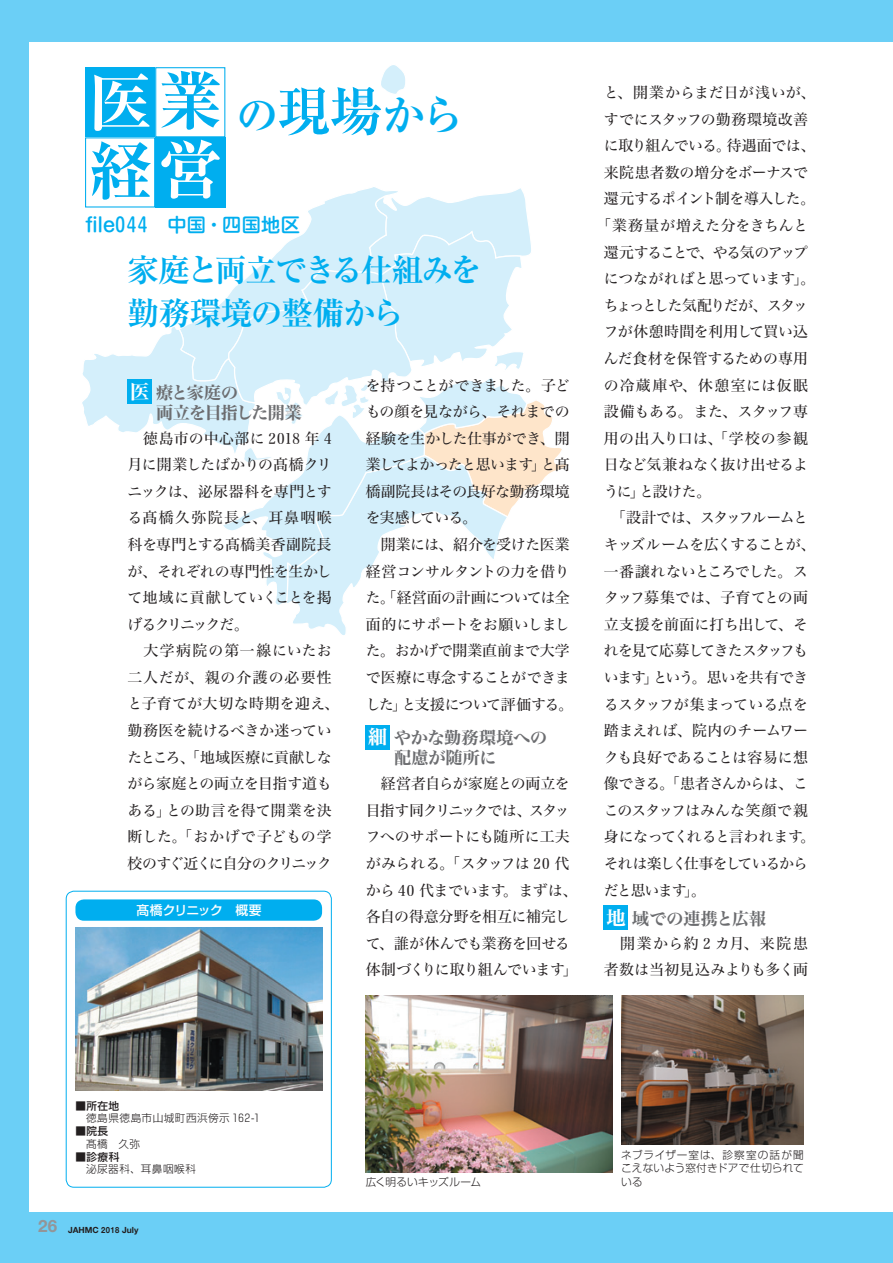
<style>
.page{position:relative;width:893px;height:1263px;background:#6bcff6}
.page>*{position:absolute;margin:0;border:0;box-sizing:border-box;transform-origin:0 0}
.t1{font:700 expanded 63.75px/68.1px "Ryumin Pro";color:#fff}
.t2{font:700 42.45px "Ryumin Pro";color:#00aeef}
.t3{font:700 31.95px/42.5px "Ryumin Pro";letter-spacing:-.06em;color:#00aeef}
.t4{font:500 19.2px "Shin M Go Pro";letter-spacing:.02em;color:#00aeef}
.t5{font:19.2px "Hira Min Std W7";color:#fff}
.t6{font:16.95px/20.2px "Hira Min Std W7";letter-spacing:-.01em;color:#6c6d70}
.t7{font:16.95px/20.2px "Hira Min Std W7";letter-spacing:-.04em;color:#6c6d70}
.t8{font:14.85px/26.5px "Hira Min Std W4";letter-spacing:-.02em;color:#231f20}
.t9{font:14.85px/26.5px "Hira Min Std W4";letter-spacing:.005em;color:#231f20}
.t10{font:14.85px "Hira Min Std W4";letter-spacing:-.065em;color:#231f20}
.t11{font:14.85px "Hira Min Std W4";letter-spacing:-.055em;color:#231f20}
.t12{font:14.85px/26.5px "Hira Min Std W4";letter-spacing:.02em;color:#231f20}
.t13{font:14.85px "Hira Min Std W4";letter-spacing:-.11em;color:#231f20}
.t14{font:14.85px "Hira Min Std W4";letter-spacing:-.12em;color:#231f20}
.t15{font:14.85px "Hira Min Std W4";letter-spacing:-.105em;color:#231f20}
.t16{font:14.85px "Hira Min Std W4";letter-spacing:-.08em;color:#231f20}
.t17{font:14.85px "Hira Min Std W4";letter-spacing:-.06em;color:#231f20}
.t18{font:14.85px "Hira Min Std W4";letter-spacing:-.07em;color:#231f20}
.t19{font:14.85px "Hira Min Std W4";letter-spacing:.015em;color:#231f20}
.t20{font:14.85px "Hira Min Std W4";letter-spacing:.04em;color:#231f20}
.t21{font:14.85px "Hira Min Std W4";letter-spacing:.01em;color:#231f20}
.t22{font:14.85px "Hira Min Std W4";color:#231f20}
.t23{font:14.85px "Hira Min Std W4";letter-spacing:.075em;color:#231f20}
.t24{font:500 12.75px "Shin Go Pro";letter-spacing:-.055em;color:#fff}
.t25{font:300 10.65px/13.8px "Shin Go Pro";letter-spacing:.045em;color:#231f20;text-align:justify}
.t26{font:500 10.65px "Shin Go Pro";letter-spacing:.045em;color:#231f20}
.t27{font:300 10.65px "Shin Go Pro";letter-spacing:-.02em;color:#231f20}
.t28{font:700 8.55px "Helvetica Neue LT Std";color:#231f20}
.s1{color:#00aeef}
.s2{font-size:53.1px}
.s3{font-size:19.2px;color:#fff}
.s4{font-size:16.95px;color:#939598}
</style>
<div class="page">
<div style="left:30px;top:43px;width:863px;height:1169px;background:#fff"></div>
<svg style="left:351px;top:65px;width:54px;height:50px"></svg>
<svg style="left:82px;top:185px;width:485px;height:450px"></svg>
<div style="left:85px;top:67px;width:70px;height:70px;background:#00aeef"></div>
<div style="left:155px;top:67px;width:70px;height:70px;border:1px solid #00aeef"></div>
<div style="left:155px;top:137px;width:70px;height:70px;background:#00aeef"></div>
<div style="left:86px;top:138px;width:69px;height:69px;background:#fff"></div>
<div style="left:85px;top:137px;width:70px;height:70px;border:1px solid #00aeef"></div>
<div style="left:128px;top:379px;width:24px;height:25px;background:#00aeef"></div>
<div style="left:366px;top:725px;width:24px;height:24px;background:#00aeef"></div>
<div style="left:604px;top:906px;width:24px;height:24px;background:#00aeef"></div>
<div style="left:66px;top:891px;width:266px;height:296px;border:1px solid #00aeef;border-radius:8px"></div>
<img style="left:75px;top:928px;width:247px;height:162px">
<div style="left:75px;top:899px;width:247px;height:22px;background:#00aeef;border-radius:9px"></div>
<img style="left:366px;top:995px;width:246px;height:177px">
<img style="left:621px;top:995px;width:183px;height:150px">
<h1 class="t1" style="left:88px;top:64px;width:135px">医<span class="s1">業経</span>営</h1>
<h2 class="t2" style="left:236px;top:81px;width:229px">の<span class="s2">現場</span>から</h2>
<p class="t4" style="left:85px;top:209px;width:216px">file044　中国・四国地区</p>
<h3 class="t3" style="left:128px;top:247px;width:356px">家庭と両立できる仕組みを勤務環境の整備から</h3>
<p class="t5" style="left:130px;top:378px;width:21px">医</p>
<p class="t9" style="left:128px;top:425px;width:213px">　徳島市の中心部に 2018 年 4月に開業したばかりの髙橋クリニックは、泌尿器科を専門とする髙橋久弥院長と、耳鼻咽喉科を専門とする髙橋美香副院長が、それぞれの専門性を生かして地域に貢献していくことを掲げるクリニックだ。<br>　大学病院の第一線にいたお二人だが、親の介護の必要性と子育てが大切な時期を迎え、勤務医を続けるべきか迷っていたところ、「地域医療に貢献しながら家庭との両立を目指す道もある」との助言を得て開業を決断した。「おかげで子どもの学校のすぐ近くに自分のクリニック</p>
<p class="t7" style="left:156px;top:382px;width:147px">療と家庭の<br>両立を目指した開業</p>
<p class="t24" style="left:137px;top:899px;width:126px">髙橋クリニック　概要</p>
<p class="t8" style="left:366px;top:371px;width:209px">を持つことができました。子どもの顔を見ながら、それまでの経験を生かした仕事ができ、開業してよかったと思います」と髙橋副院長はその良好な勤務環境を実感している。<br>　開業には、紹介を受けた医業経営コンサルタントの力を借りた。「経営面の計画については全面的にサポートをお願いしました。おかげで開業直前まで大学で医療に専念することができました」と支援について評価する。</p>
<p class="t6" style="left:394px;top:728px;width:154px">やかな勤務環境への配慮が随所に</p>
<p class="t5" style="left:368px;top:723px;width:21px">細</p>
<p class="t8" style="left:366px;top:770px;width:213px">　経営者自らが家庭との両立を目指す同クリニックでは、スタッフへのサポートにも随所に工夫がみられる。「スタッフは 20 代から 40 代までいます。まずは、各自の得意分野を相互に補完して、誰が休んでも業務を回せる体制づくりに取り組んでいます」</p>
<p class="t19" style="left:604px;top:82px;width:213px">と、開業からまだ日が浅いが、</p>
<p class="t9" style="left:604px;top:106px;width:206px">すでにスタッフの勤務環境改善</p>
<p class="t8" style="left:604px;top:132px;width:213px">に取り組んでいる。待遇面では、</p>
<p class="t8" style="left:604px;top:159px;width:206px">来院患者数の増分をボーナスで</p>
<p class="t10" style="left:604px;top:188px;width:213px">還元するポイント制を導入した。</p>
<p class="t8" style="left:596px;top:212px;width:213px">「業務量が増えた分をきちんと</p>
<p class="t13" style="left:604px;top:241px;width:206px">還元することで、やる気のアップ</p>
<p class="t8" style="left:604px;top:265px;width:213px">につながればと思っています」。</p>
<p class="t14" style="left:604px;top:295px;width:206px">ちょっとした気配りだが、スタッ</p>
<p class="t8" style="left:604px;top:318px;width:206px">フが休憩時間を利用して買い込</p>
<p class="t8" style="left:604px;top:345px;width:206px">んだ食材を保管するための専用</p>
<p class="t23" style="left:604px;top:374px;width:206px">の冷蔵庫や、休憩室には仮眠</p>
<p class="t8" style="left:604px;top:398px;width:206px">設備もある。また、スタッフ専</p>
<p class="t20" style="left:604px;top:427px;width:206px">用の出入り口は、「学校の参観</p>
<p class="t8" style="left:604px;top:451px;width:206px">日など気兼ねなく抜け出せるよ</p>
<p class="t8" style="left:604px;top:478px;width:109px">うに」と設けた。</p>
<p class="t15" style="left:604px;top:507px;width:206px">　「設計では、スタッフルームと</p>
<p class="t11" style="left:604px;top:534px;width:213px">キッズルームを広くすることが、</p>
<p class="t11" style="left:604px;top:560px;width:206px">一番譲れないところでした。ス</p>
<p class="t21" style="left:604px;top:587px;width:206px">タッフ募集では、子育てとの両</p>
<p class="t8" style="left:604px;top:611px;width:206px">立支援を前面に打ち出して、そ</p>
<p class="t16" style="left:604px;top:640px;width:206px">れを見て応募してきたスタッフも</p>
<p class="t17" style="left:604px;top:667px;width:206px">います」という。思いを共有でき</p>
<p class="t8" style="left:604px;top:690px;width:206px">るスタッフが集まっている点を</p>
<p class="t8" style="left:604px;top:717px;width:206px">踏まえれば、院内のチームワー</p>
<p class="t8" style="left:604px;top:744px;width:206px">クも良好であることは容易に想</p>
<p class="t10" style="left:604px;top:773px;width:206px">像できる。「患者さんからは、こ</p>
<p class="t22" style="left:604px;top:800px;width:206px">このスタッフはみんな笑顔で親</p>
<p class="t8" style="left:604px;top:823px;width:213px">身になってくれると言われます。</p>
<p class="t18" style="left:604px;top:853px;width:206px">それは楽しく仕事をしているから</p>
<p class="t8" style="left:604px;top:876px;width:104px">だと思います」。</p>
<p class="t6" style="left:606px;top:909px;width:161px"><span class="s3">地</span>域での連携と広報</p>
<p class="t12" style="left:604px;top:929px;width:206px">　開業から約 2 カ月、来院患者数は当初見込みよりも多く両</p>
<p class="t26" style="left:75px;top:1097px;width:45px">■所在地</p>
<p class="t25" style="left:75px;top:1110px;width:186px">　徳島県徳島市山城町西浜傍示 162-1</p>
<p class="t26" style="left:75px;top:1122px;width:34px">■院長</p>
<p class="t25" style="left:75px;top:1136px;width:66px">　髙橋　久弥</p>
<p class="t26" style="left:75px;top:1148px;width:45px">■診療科</p>
<p class="t25" style="left:75px;top:1161px;width:122px">　泌尿器科、耳鼻咽喉科</p>
<p class="t28" style="left:38px;top:1224px;width:102px"><span class="s4">26</span> JAHMC 2018 July</p>
<p class="t27" style="left:366px;top:1173px;width:117px">広く明るいキッズルーム</p>
<p class="t25" style="left:621px;top:1146px;width:184px">ネブライザー室は、診察室の話が聞こえないよう窓付きドアで仕切られている</p>
</div>
